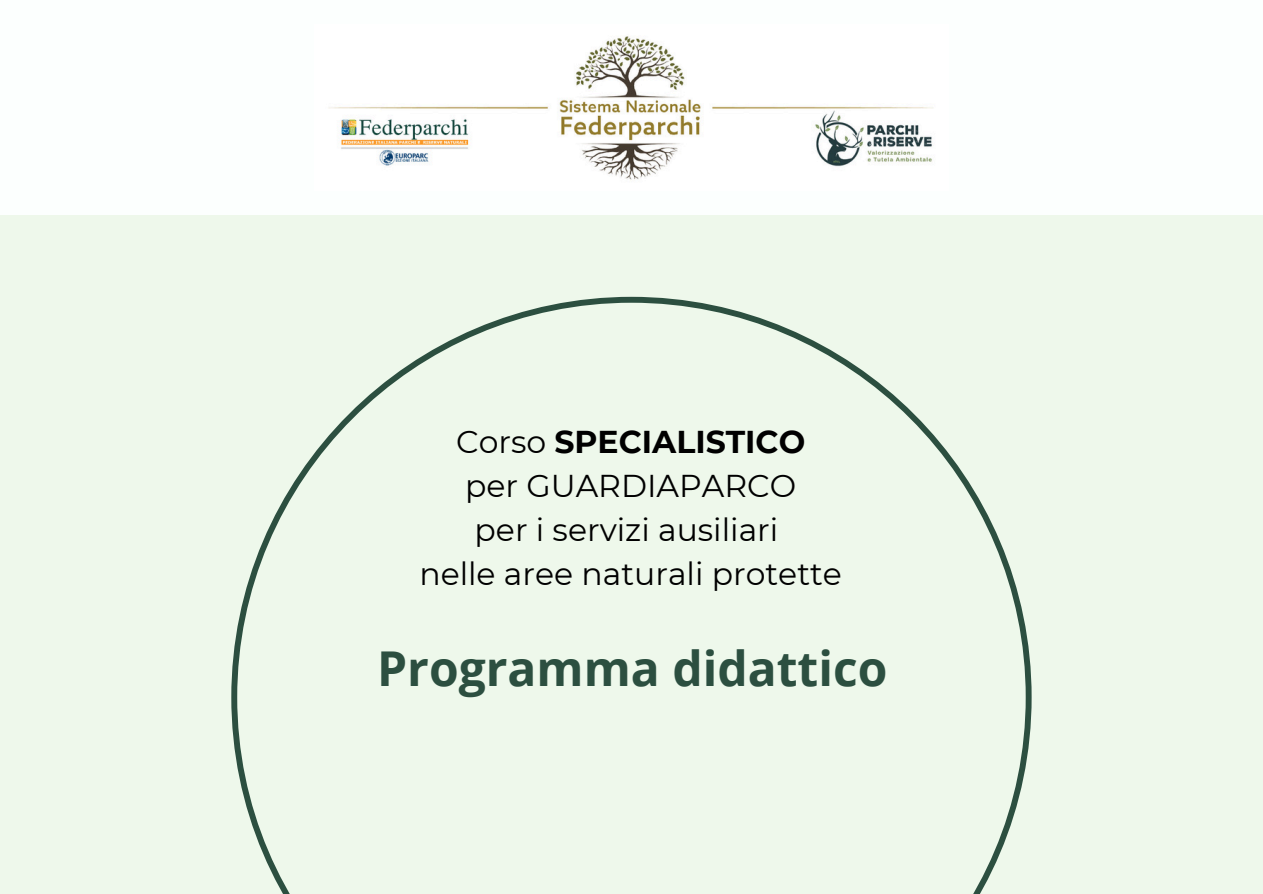
<style>
.page{position:relative;width:1263px;height:894px;background:#fff}
.page>*{position:absolute;margin:0;border:0;box-sizing:border-box;transform-origin:0 0}
.t1{font:700 48px "Open Sans";color:#2c4f40}
.t2{font:31.5px "Montserrat";color:#000}
.t3{font:700 31.5px "Montserrat";color:#000}
.s1{font-weight:400}
</style>
<div class="page">
<div style="left:0;top:215px;width:1263px;height:678px;background:#eef8eb"></div>
<div style="left:231px;top:297px;width:800px;height:596px;background:#eef8eb"></div>
<img style="left:329px;top:36px;width:604px;height:144px">
<p class="t3" style="left:456px;top:422px;width:351px"><span class="s1">Corso</span> SPECIALISTICO</p>
<p class="t2" style="left:465px;top:466px;width:333px">per GUARDIAPARCO</p>
<p class="t2" style="left:475px;top:510px;width:305px">per i servizi ausiliari</p>
<p class="t2" style="left:419px;top:554px;width:424px">nelle aree naturali protette</p>
<p class="t1" style="left:377px;top:634px;width:512px">Programma didattico</p>
</div>
